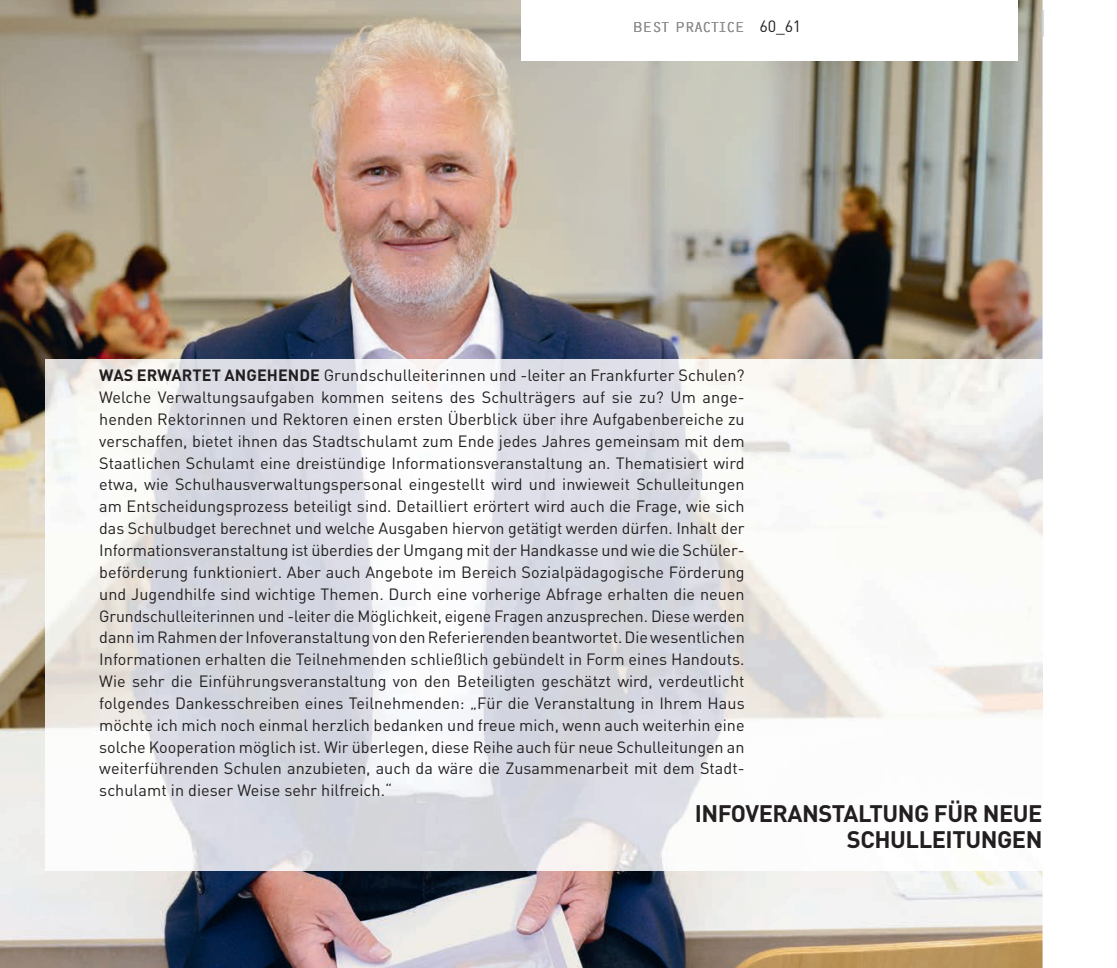
<style>
.page{position:relative;width:1117px;height:968px;background:#fff}
.page>*{position:absolute;margin:0;border:0;box-sizing:border-box;transform-origin:0 0}
.t1{font:300 35px "OCRF";color:#cbd1d2}
.t2{font:700 23.62px/25.7px "DIN";letter-spacing:-.02em;color:#231f20;text-align:right}
.t3{font:16.1px/21.9px "DIN";letter-spacing:.005em;color:#231f20;text-align:justify}
.t4{font:14.88px "OCRF Light OSF";color:#909091}
.s1{font-family:"DIN";font-size:16.1px;color:#231f20}
.s2{font-weight:700}
</style>
<div class="page">
<img style="left:0;top:0;width:1042px;height:967px">
<div style="left:521px;top:0;width:496px;height:60px;background:#fff"></div>
<img style="left:45px;top:359px;width:997px;height:511px">
<img style="left:214px;top:369px;width:53px;height:15px">
<img style="left:100px;top:369px;width:114px;height:15px">
<p class="t4" style="left:633px;top:21px;width:169px">BEST PRACTICE <span class="s1">60_61</span></p>
<p class="t4" style="left:633px;top:21px;width:113px">BEST PRACTICE</p>
<p class="t3" style="left:99px;top:366px;width:170px">text best practice 10-18</p>
<p class="t3" style="left:99px;top:366px;width:646px"><span class="s2">WAS ERWARTET ANGEHENDE</span> Grundschulleiterinnen und -leiter an Frankfurter Schulen?<br>Welche Verwaltungsaufgaben kommen seitens des Schulträgers auf sie zu? Um ange&shy;henden Rektorinnen und Rektoren einen ersten Überblick über ihre Aufgabenbereiche zu verschaffen, bietet ihnen das Stadtschulamt zum Ende jedes Jahres gemeinsam mit dem Staatlichen Schulamt eine dreistündige Informationsveranstaltung an. Thematisiert wird etwa, wie Schulhausverwaltungspersonal eingestellt wird und inwieweit Schulleitungen am Entscheidungsprozess beteiligt sind. Detailliert erörtert wird auch die Frage, wie sich das Schulbudget berechnet und welche Ausgaben hiervon getätigt werden dürfen. Inhalt der Informationsveranstaltung ist überdies der Umgang mit der Handkasse und wie die Schüler&shy;beförderung funktioniert. Aber auch Angebote im Bereich Sozialpädagogische Förderung und Jugendhilfe sind wichtige Themen. Durch eine vorherige Abfrage erhalten die neuen Grundschulleiterinnen und -leiter die Möglichkeit, eigene Fragen anzusprechen. Diese werden dann im Rahmen der Infoveranstaltung von den Referierenden beantwortet. Die wesentlichen Informationen erhalten die Teilnehmenden schließlich gebündelt in Form eines Handouts.<br>Wie sehr die Einführungsveranstaltung von den Beteiligten geschätzt wird, verdeutlicht folgendes Dankesschreiben eines Teilnehmenden: „Für die Veranstaltung in Ihrem Haus möchte ich mich noch einmal herzlich bedanken und freue mich, wenn auch weiterhin eine solche Kooperation möglich ist. Wir überlegen, diese Reihe auch für neue Schulleitungen an weiterführenden Schulen anzubieten, auch da wäre die Zusammenarbeit mit dem Stadt&shy;schulamt in dieser Weise sehr hilfreich.“</p>
<h1 class="t1" style="left:1034px;top:10px;width:18px">|</h1>
<h2 class="t2" style="left:694px;top:803px;width:349px">INFOVERANSTALTUNG FÜR NEUE<br>SCHULLEITUNGEN</h2>
</div>
